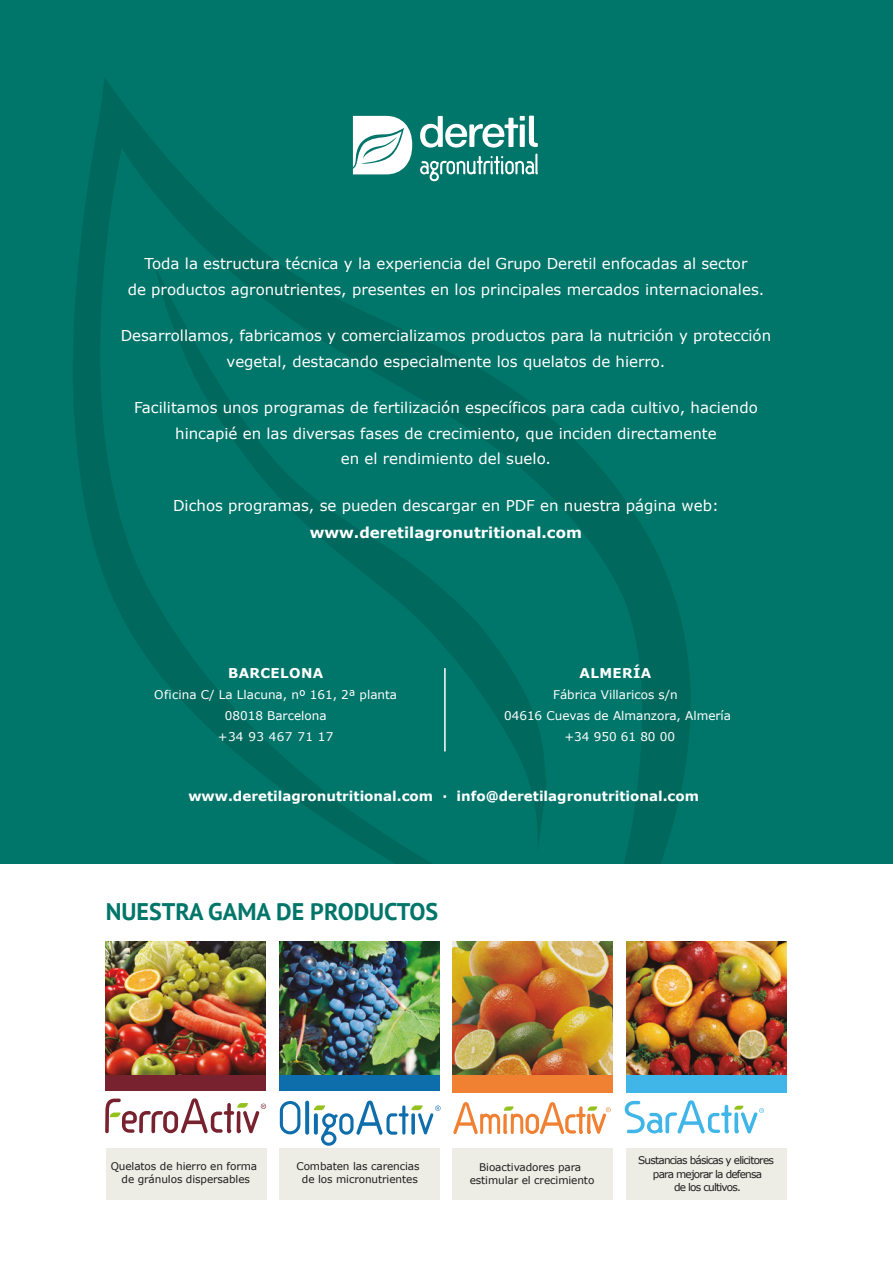
<style>
.page{position:relative;width:893px;height:1263px;background:#fff}
.page>*{position:absolute;margin:0;border:0;box-sizing:border-box;transform-origin:0 0}
.t1{font:700 24px "PT Sans";color:#007569}
.t2{font:15px/25.5px "Verdana";color:#fff;text-align:center}
.t3{font:700 15px "Verdana";color:#fff}
.t4{font:700 13.5px "Verdana";color:#fff}
.t5{font:700 13.5px "Verdana";letter-spacing:.03em;color:#fff}
.t6{font:12px/21px "Verdana";color:#fff;text-align:center}
.t7{font:10.5px/13.5px "Verdana";letter-spacing:-.01em;color:#1d1d1b;text-align:center}
.t8{font:10.5px/13.5px "Verdana";letter-spacing:-.075em;color:#1d1d1b;text-align:center}
</style>
<div class="page">
<div style="left:0;top:0;width:893px;height:865px;background:#007569"></div>
<svg style="left:73px;top:79px;width:617px;height:786px"></svg>
<svg style="left:155px;top:265px;width:391px;height:593px"></svg>
<div style="left:626px;top:1148px;width:160px;height:51px;background:#edece5"></div>
<div style="left:280px;top:1147px;width:160px;height:52px;background:#edece5"></div>
<div style="left:106px;top:1147px;width:160px;height:52px;background:#edece5"></div>
<div style="left:106px;top:1074px;width:160px;height:17px;background:#78222f"></div>
<div style="left:280px;top:1074px;width:160px;height:17px;background:#0e6eab"></div>
<img style="left:280px;top:942px;width:160px;height:132px">
<img style="left:106px;top:942px;width:160px;height:132px">
<svg style="left:105px;top:1098px;width:161px;height:35px"></svg>
<div style="left:452px;top:1075px;width:160px;height:18px;background:#f08133"></div>
<div style="left:626px;top:1075px;width:160px;height:18px;background:#3fb5e8"></div>
<svg style="left:453px;top:1102px;width:158px;height:32px"></svg>
<div style="left:452px;top:1148px;width:160px;height:51px;background:#edece5"></div>
<img style="left:626px;top:942px;width:160px;height:133px">
<svg style="left:313px;top:1100px;width:128px;height:46px"></svg>
<svg style="left:314px;top:1113px;width:4px;height:22px"></svg>
<svg style="left:305px;top:1101px;width:4px;height:34px"></svg>
<svg style="left:280px;top:1101px;width:20px;height:33px"></svg>
<img style="left:452px;top:942px;width:160px;height:133px">
<svg style="left:625px;top:1100px;width:139px;height:33px"></svg>
<svg style="left:351px;top:116px;width:61px;height:58px"></svg>
<svg style="left:420px;top:116px;width:118px;height:32px"></svg>
<svg style="left:420px;top:154px;width:118px;height:27px"></svg>
<hr style="left:444px;top:668px;width:2px;height:83px;background:#fff">
<p class="t2" style="left:128px;top:251px;width:638px">Toda la estructura técnica y la experiencia del Grupo Deretil enfocadas al sector<br>de productos agronutrientes, presentes en los principales mercados internacionales.</p>
<p class="t2" style="left:121px;top:323px;width:652px">Desarrollamos, fabricamos y comercializamos productos para la nutrición y protección vegetal, destacando especialmente los quelatos de hierro.</p>
<p class="t2" style="left:134px;top:395px;width:625px">Facilitamos unos programas de fertilización específicos para cada cultivo, haciendo hincapié en las diversas fases de crecimiento, que inciden directamente<br>en el rendimiento del suelo.</p>
<p class="t2" style="left:173px;top:493px;width:547px">Dichos programas, se pueden descargar en PDF en nuestra página web:</p>
<p class="t3" style="left:310px;top:522px;width:274px">www.deretilagronutritional.com</p>
<p class="t5" style="left:228px;top:663px;width:97px">BARCELONA</p>
<p class="t6" style="left:154px;top:683px;width:244px">Oficina C/ La Llacuna, nº 161, 2ª planta<br>08018 Barcelona<br>+34 93 467 71 17</p>
<p class="t5" style="left:580px;top:663px;width:73px">ALMERÍA</p>
<p class="t6" style="left:504px;top:683px;width:229px">Fábrica Villaricos s/n<br>04616 Cuevas de Almanzora, Almería +34 950 61 80 00</p>
<p class="t4" style="left:188px;top:787px;width:512px">www.deretilagronutritional.com · info@deretilagronutritional.com</p>
<h1 class="t1" style="left:106px;top:895px;width:334px">NUESTRA GAMA DE PRODUCTOS</h1>
<p class="t7" style="left:111px;top:1159px;width:148px">Quelatos de hierro en forma de gránulos dispersables</p>
<p class="t8" style="left:638px;top:1153px;width:137px">Sustancias básicas y elicitores para mejorar la defensa<br>de los cultivos.</p>
<p class="t7" style="left:296px;top:1159px;width:125px">Combaten las carencias de los micronutrientes</p>
<p class="t7" style="left:470px;top:1160px;width:126px">Bioactivadores para estimular el crecimiento</p>
</div>
